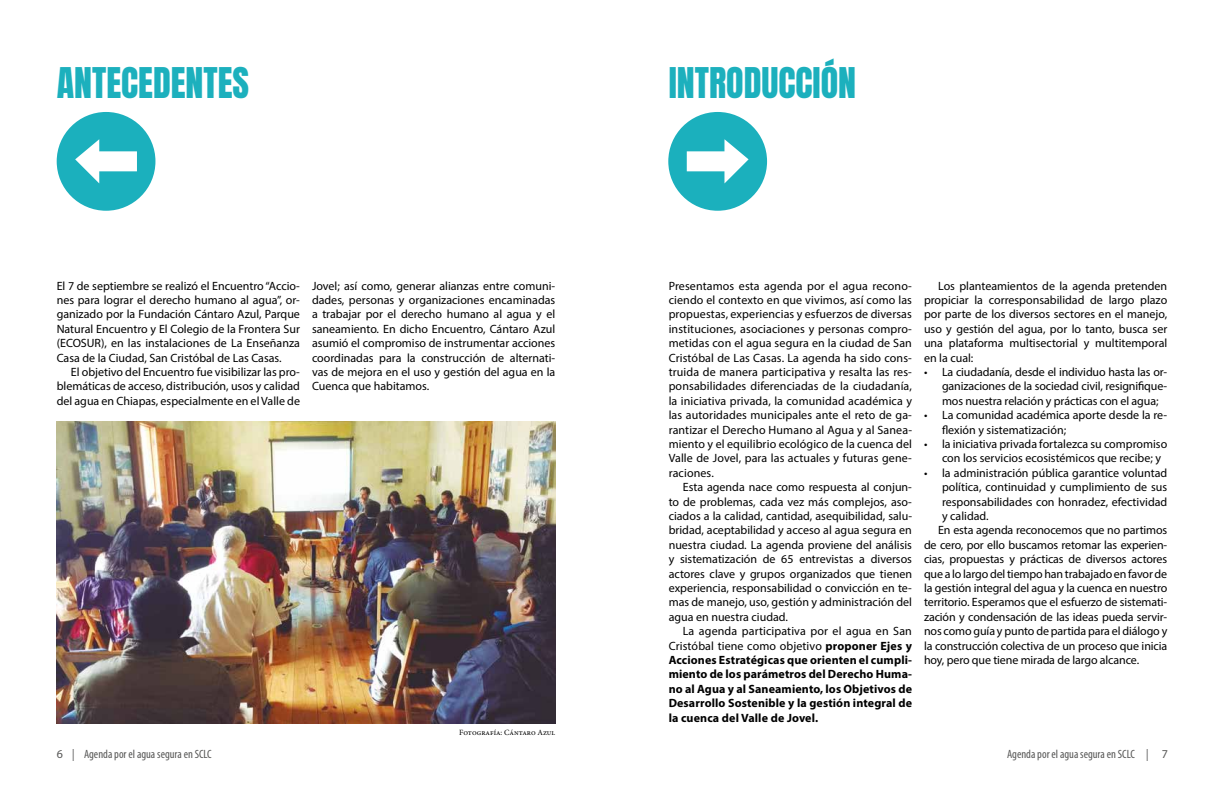
<style>
.page{position:relative;width:1224px;height:792px;background:#fff}
.page>*{position:absolute;margin:0;border:0;box-sizing:border-box;transform-origin:0 0}
.t1{font:36px "Anton";color:#1cb0bd}
.t2{font:12px/14.4px "Myriad Pro";color:#000;text-align:justify}
.t3{font:700 12px/14.4px "Myriad Pro";letter-spacing:.01em;color:#000;text-align:justify}
.t4{font:condensed 12px "Myriad Pro";color:#575756}
.t5{font:8px "Minion Pro";color:#000}
.s1{font-weight:400}
.s2{font-stretch:normal}
.s3{font-stretch:normal;color:#000}
</style>
<div class="page">
<img style="left:57px;top:422px;width:498px;height:302px">
<div style="left:57px;top:112px;width:98px;height:99px;background:#1bb0bd;border-radius:50%"></div>
<div style="left:89px;top:151px;width:48px;height:20px;background:#fff"></div>
<svg style="left:75px;top:139px;width:24px;height:44px"></svg>
<div style="left:668px;top:112px;width:99px;height:99px;background:#1bb0bd;border-radius:50%"></div>
<div style="left:687px;top:151px;width:48px;height:20px;background:#fff"></div>
<svg style="left:724px;top:139px;width:25px;height:44px"></svg>
<h1 class="t1" style="left:57px;top:64px;width:194px">ANTECEDENTES</h1>
<p class="t2" style="left:57px;top:278px;width:245px">El 7 de septiembre se realizó el Encuentro “Accio&shy;nes para lograr el derecho humano al agua”, or&shy;ganizado por la Fundación Cántaro Azul, Parque Natural Encuentro y El Colegio de la Frontera Sur (ECOSUR), en las instalaciones de La Enseñanza Casa de la Ciudad, San Cristóbal de Las Casas.</p>
<p class="t2" style="left:57px;top:365px;width:245px;text-indent:14px">El objetivo del Encuentro fue visibilizar las pro&shy;blemáticas de acceso, distribución, usos y calidad del agua en Chiapas, especialmente en el Valle de</p>
<p class="t2" style="left:312px;top:278px;width:245px">Jovel; así como, generar alianzas entre comuni&shy;dades, personas y organizaciones encaminadas a trabajar por el derecho humano al agua y el saneamiento. En dicho Encuentro, Cántaro Azul asumió el compromiso de instrumentar acciones coordinadas para la construcción de alternati&shy;vas de mejora en el uso y gestión del agua en la Cuenca que habitamos.</p>
<p class="t5" style="left:459px;top:727px;width:98px">Fotografía: Cántaro Azul</p>
<h1 class="t1" style="left:669px;top:64px;width:189px">INTRODUCCIÓN</h1>
<p class="t2" style="left:669px;top:278px;width:245px">Presentamos esta agenda por el agua recono&shy;ciendo el contexto en que vivimos, así como las propuestas, experiencias y esfuerzos de diversas instituciones, asociaciones y personas compro&shy;metidas con el agua segura en la ciudad de San Cristóbal de Las Casas. La agenda ha sido cons&shy;truida de manera participativa y resalta las res&shy;ponsabilidades diferenciadas de la ciudadanía, la iniciativa privada, la comunidad académica y las autoridades municipales ante el reto de ga&shy;rantizar el Derecho Humano al Agua y al Sanea&shy;miento y el equilibrio ecológico de la cuenca del Valle de Jovel, para las actuales y futuras gene&shy;raciones.</p>
<p class="t2" style="left:669px;top:480px;width:245px;text-indent:14px">Esta agenda nace como respuesta al conjun&shy;to de problemas, cada vez más complejos, aso&shy;ciados a la calidad, cantidad, asequibilidad, salu&shy;bridad, aceptabilidad y acceso al agua segura en nuestra ciudad. La agenda proviene del análisis y sistematización de 65 entrevistas a diversos actores clave y grupos organizados que tienen experiencia, responsabilidad o convicción en te&shy;mas de manejo, uso, gestión y administración del agua en nuestra ciudad.</p>
<p class="t3" style="left:669px;top:624px;width:245px;text-indent:14px"><span class="s1">La agenda participativa por el agua en San Cristóbal tiene como objetivo</span> proponer Ejes y Acciones Estratégicas que orienten el cumpli&shy;miento de los parámetros del Derecho Huma&shy;no al Agua y al Saneamiento, los Objetivos de Desarrollo Sostenible y la gestión integral de la cuenca del Valle de Jovel.</p>
<p class="t2" style="left:924px;top:278px;width:245px;text-indent:14px">Los planteamientos de la agenda pretenden propiciar la corresponsabilidad de largo plazo por parte de los diversos sectores en el manejo, uso y gestión del agua, por lo tanto, busca ser una plataforma multisectorial y multitemporal en la cual:</p>
<p class="t2" style="left:942px;top:365px;width:227px;text-indent:-18px">• La ciudadanía, desde el individuo hasta las or&shy;ganizaciones de la sociedad civil, resignifique&shy;mos nuestra relación y prácticas con el agua;</p>
<p class="t2" style="left:942px;top:408px;width:227px;text-indent:-18px">• La comunidad académica aporte desde la re&shy;flexión y sistematización;</p>
<p class="t2" style="left:942px;top:437px;width:227px;text-indent:-18px">• la iniciativa privada fortalezca su compromiso con los servicios ecosistémicos que recibe; y</p>
<p class="t2" style="left:924px;top:465px;width:245px">• la administración pública garantice voluntad</p>
<p class="t2" style="left:942px;top:480px;width:227px">política, continuidad y cumplimiento de sus</p>
<p class="t2" style="left:942px;top:494px;width:227px">responsabilidades con honradez, efectividad</p>
<p class="t2" style="left:942px;top:509px;width:48px">y calidad.</p>
<p class="t2" style="left:938px;top:523px;width:231px">En esta agenda reconocemos que no partimos</p>
<p class="t2" style="left:924px;top:537px;width:245px">de cero, por ello buscamos retomar las experien-</p>
<p class="t2" style="left:924px;top:552px;width:245px">cias, propuestas y prácticas de diversos actores</p>
<p class="t2" style="left:924px;top:566px;width:245px">que a lo largo del tiempo han trabajado en favor de</p>
<p class="t2" style="left:924px;top:581px;width:245px">la gestión integral del agua y la cuenca en nuestro</p>
<p class="t2" style="left:924px;top:595px;width:245px">territorio. Esperamos que el esfuerzo de sistemati-</p>
<p class="t2" style="left:924px;top:609px;width:245px">zación y condensación de las ideas pueda servir-</p>
<p class="t2" style="left:924px;top:624px;width:245px">nos como guía y punto de partida para el diálogo y</p>
<p class="t2" style="left:924px;top:638px;width:245px">la construcción colectiva de un proceso que inicia</p>
<p class="t2" style="left:924px;top:653px;width:217px">hoy, pero que tiene mirada de largo alcance.</p>
<p class="t4" style="left:57px;top:747px;width:157px"><span class="s2">6</span> | Agenda por el agua segura en SCLC</p>
<p class="t4" style="left:1007px;top:747px;width:162px">Agenda por el agua segura en SCLC | <span class="s2">7</span></p>
<p class="t4" style="left:57px;top:749px;width:148px"><span class="s3">6</span> <span class="s2">|</span> Agenda por el agua segura en SCLC</p>
<p class="t4" style="left:1021px;top:749px;width:148px">Agenda por el agua segura en SCLC <span class="s2">|</span> <span class="s3">7</span></p>
</div>
